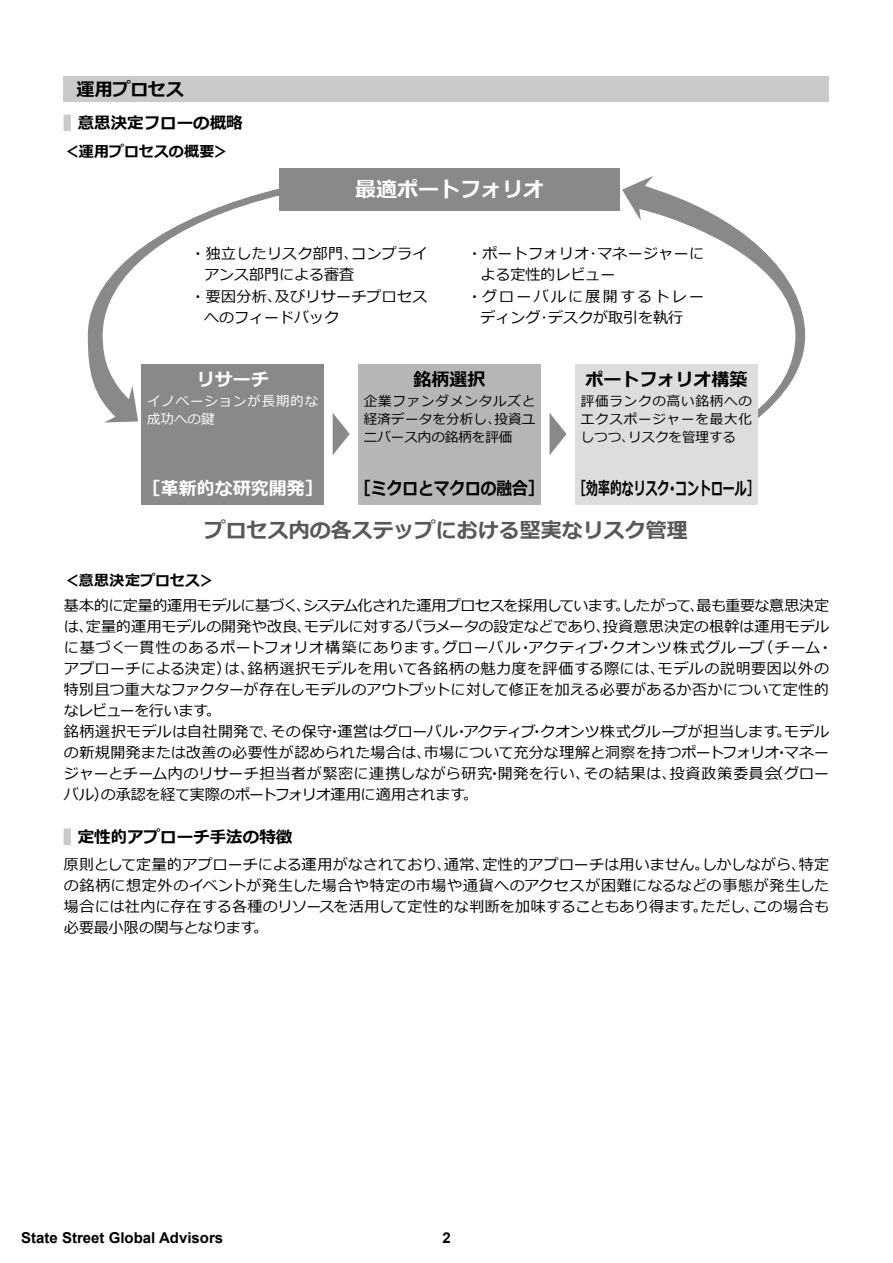
<style>
.page{position:relative;width:893px;height:1263px;background:#fff}
.page>*{position:absolute;margin:0;border:0;box-sizing:border-box;transform-origin:0 0}
.t1{font:700 21px "Meiryo";color:#595757}
.t2{font:700 21px "Meiryo";color:#fff}
.t3{font:700 18px "Meiryo";color:#000}
.t4{font:700 18px "Meiryo";color:#000;scale:.66 1}
.t5{font:700 18px "Meiryo";color:#fff}
.t6{font:700 18px "Meiryo";color:#000;scale:.87 1}
.t7{font:700 16.5px "Meiryo";color:#000}
.t8{font:15px/21px "Meiryo";letter-spacing:.01em;color:#000}
.t9{font:700 15px "Arial";color:#000}
.t10{font:15px "Meiryo";letter-spacing:.15em;color:#000}
.t11{font:700 15px "Meiryo";color:#000}
.t12{font:700 15px "Meiryo";letter-spacing:.02em;color:#000}
.t13{font:700 14.85px "Arial";color:#000}
.t14{font:13.5px/18px "Meiryo";letter-spacing:.065em;color:#000;text-align:justify}
.t15{font:13.5px/18px "Meiryo";letter-spacing:.065em;color:#fff}
.s1{color:#c9caca}
</style>
<div class="page">
<div style="left:64px;top:77px;width:765px;height:25px;background:#c9caca"></div>
<svg style="left:105px;top:189px;width:174px;height:95px"></svg>
<div style="left:279px;top:168px;width:341px;height:43px;background:#898989"></div>
<div style="left:141px;top:364px;width:183px;height:140px;background:#898989"></div>
<div style="left:358px;top:364px;width:183px;height:140px;background:#b5b6b6"></div>
<div style="left:575px;top:364px;width:183px;height:140px;background:#dcdddd"></div>
<svg style="left:333px;top:413px;width:17px;height:42px"></svg>
<svg style="left:549px;top:413px;width:18px;height:42px"></svg>
<svg style="left:622px;top:176px;width:184px;height:242px"></svg>
<svg style="left:87px;top:284px;width:51px;height:138px"></svg>
<p class="t3" style="left:77px;top:77px;width:109px">運用プロセス</p>
<p class="t7" style="left:64px;top:112px;width:181px"><span class="s1">█</span> 意思決定フローの概略</p>
<p class="t11" style="left:64px;top:141px;width:167px">＜運用プロセスの概要＞</p>
<h1 class="t2" style="left:355px;top:175px;width:190px">最適ポートフォリオ</h1>
<p class="t8" style="left:190px;top:244px;width:239px">・独立したリスク部門､コンプライ</p>
<p class="t8" style="left:204px;top:265px;width:151px">アンス部門による審査</p>
<p class="t8" style="left:190px;top:287px;width:239px">・要因分析､及びリサーチプロセス</p>
<p class="t8" style="left:204px;top:308px;width:136px">へのフィードバック</p>
<p class="t8" style="left:467px;top:244px;width:239px">・ポートフォリオ･マネージャーに</p>
<p class="t8" style="left:480px;top:265px;width:136px">よる定性的レビュー</p>
<p class="t10" style="left:467px;top:286px;width:238px">・グローバルに展開するトレー</p>
<p class="t8" style="left:480px;top:308px;width:204px">ディング･デスクが取引を執行</p>
<p class="t5" style="left:197px;top:366px;width:73px">リサーチ</p>
<p class="t3" style="left:414px;top:366px;width:73px">銘柄選択</p>
<p class="t3" style="left:585px;top:366px;width:163px">ポートフォリオ構築</p>
<p class="t15" style="left:147px;top:393px;width:173px">イノベーションが長期的な成功への鍵</p>
<p class="t14" style="left:364px;top:393px;width:173px">企業ファンダメンタルズと経済データを分析し､投資ユニバース内の銘柄を評価</p>
<p class="t14" style="left:581px;top:393px;width:173px">評価ランクの高い銘柄へのエクスポージャーを最大化しつつ､リスクを管理する</p>
<p class="t5" style="left:143px;top:476px;width:181px">［革新的な研究開発］</p>
<p class="t6" style="left:356px;top:476px;width:218px">［ミクロとマクロの融合］</p>
<p class="t4" style="left:574px;top:476px;width:281px">［効率的なリスク･コントロール］</p>
<h1 class="t1" style="left:205px;top:515px;width:484px">プロセス内の各ステップにおける堅実なリスク管理</h1>
<p class="t12" style="left:64px;top:570px;width:153px">＜意思決定プロセス＞</p>
<p class="t8" style="left:64px;top:595px;width:771px">基本的に定量的運用モデルに基づく、システム化された運用プロセスを採用しています。したがって、最も重要な意思決定は、定量的運用モデルの開発や改良、モデルに対するパラメータの設定などであり、投資意思決定の根幹は運用モデルに基づく一貫性のあるポートフォリオ構築にあります。グローバル・アクティブ・クオンツ株式グループ（チーム・アプローチによる決定）は、銘柄選択モデルを用いて各銘柄の魅力度を評価する際には、モデルの説明要因以外の特別且つ重大なファクターが存在しモデルのアウトプットに対して修正を加える必要があるか否かについて定性的なレビューを行います。<br>銘柄選択モデルは自社開発で、その保守・運営はグローバル・アクティブ・クオンツ株式グループが担当します。モデルの新規開発または改善の必要性が認められた場合は、市場について充分な理解と洞察を持つポートフォリオ・マネージャーとチーム内のリサーチ担当者が緊密に連携しながら研究・開発を行い、その結果は、投資政策委員会（グローバル）の承認を経て実際のポートフォリオ運用に適用されます。</p>
<p class="t7" style="left:64px;top:826px;width:230px"><span class="s1">█</span> 定性的アプローチ手法の特徴</p>
<p class="t8" style="left:64px;top:854px;width:767px;text-align:justify">原則として定量的アプローチによる運用がなされており、通常、定性的アプローチは用いません。しかしながら、特定の銘柄に想定外のイベントが発生した場合や特定の市場や通貨へのアクセスが困難になるなどの事態が発生した場合には社内に存在する各種のリソースを活用して定性的な判断を加味することもあり得ます。ただし、この場合も必要最小限の関与となります。</p>
<p class="t9" style="left:21px;top:1228px;width:203px">State Street Global Advisors</p>
<p class="t13" style="left:442px;top:1228px;width:10px">2</p>
</div>
